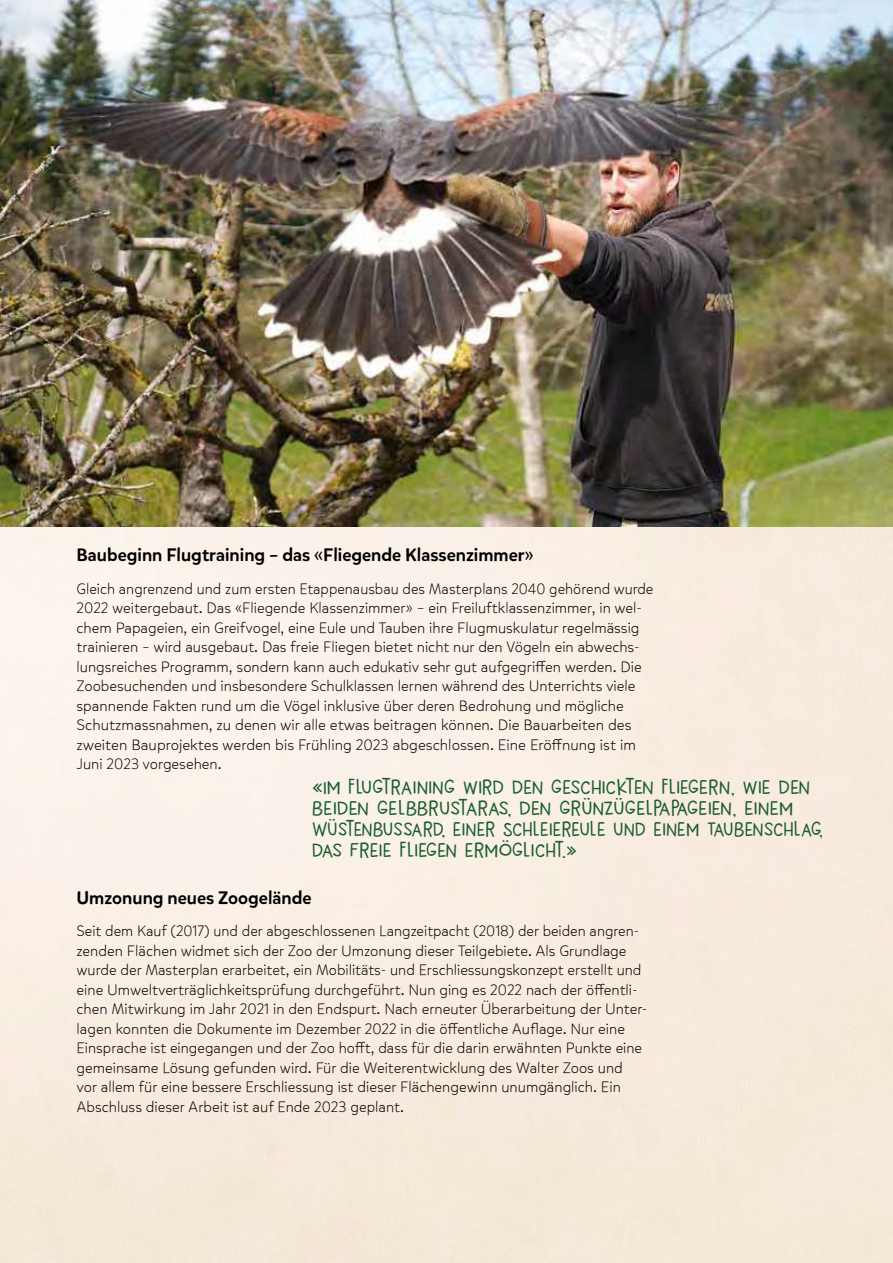
<style>
.page{position:relative;width:893px;height:1263px;background:#fff}
.page>*{position:absolute;margin:0;border:0;box-sizing:border-box;transform-origin:0 0}
.t1{font:21px/21px "New Beginnings";color:#1a5e30}
.t2{font:500 18px "Mikado";color:#000}
.t3{font:300 15px/19.5px "Mikado";color:#000}
</style>
<div class="page">
<img style="left:0;top:0;width:893px;height:527px">
<p class="t2" style="left:77px;top:544px;width:459px">Baubeginn Flugtraining – das «Fliegende Klassenzimmer»</p>
<p class="t3" style="left:77px;top:579px;width:578px">Gleich angrenzend und zum ersten Etappenausbau des Masterplans 2040 gehörend wurde 2022 weitergebaut. Das «Fliegende Klassenzimmer» – ein Freiluftklassenzimmer, in wel&shy;chem Papageien, ein Greifvogel, eine Eule und Tauben ihre Flugmuskulatur regelmässig trainieren – wird ausgebaut. Das freie Fliegen bietet nicht nur den Vögeln ein abwechs&shy;lungsreiches Programm, sondern kann auch edukativ sehr gut aufgegriffen werden. Die Zoobesuchenden und insbesondere Schulklassen lernen während des Unterrichts viele spannende Fakten rund um die Vögel inklusive über deren Bedrohung und mögliche Schutzmassnahmen, zu denen wir alle etwas beitragen können. Die Bauarbeiten des zweiten Bauprojektes werden bis Frühling 2023 abgeschlossen. Eine Eröffnung ist im Juni 2023 vorgesehen.</p>
<h1 class="t1" style="left:312px;top:776px;width:513px">«Im Flugtraining wird den geschickten Fliegern, wie den beiden Gelbbrustaras, den Grünzügelpapageien, einem Wüstenbussard, einer Schleiereule und einem Taubenschlag, das freie Fliegen ermöglicht.»</h1>
<p class="t2" style="left:77px;top:887px;width:237px">Umzonung neues Zoogelände</p>
<p class="t3" style="left:77px;top:922px;width:572px">Seit dem Kauf (2017) und der abgeschlossenen Langzeitpacht (2018) der beiden angren&shy;zenden Flächen widmet sich der Zoo der Umzonung dieser Teilgebiete. Als Grundlage wurde der Masterplan erarbeitet, ein Mobilitäts- und Erschliessungskonzept erstellt und eine Umweltverträglichkeitsprüfung durchgeführt. Nun ging es 2022 nach der öffentli&shy;chen Mitwirkung im Jahr 2021 in den Endspurt. Nach erneuter Überarbeitung der Unter&shy;lagen konnten die Dokumente im Dezember 2022 in die öffentliche Auflage. Nur eine Einsprache ist eingegangen und der Zoo hofft, dass für die darin erwähnten Punkte eine gemeinsame Lösung gefunden wird. Für die Weiterentwicklung des Walter Zoos und<br>vor allem für eine bessere Erschliessung ist dieser Flächengewinn unumgänglich. Ein Abschluss dieser Arbeit ist auf Ende 2023 geplant.</p>
</div>
